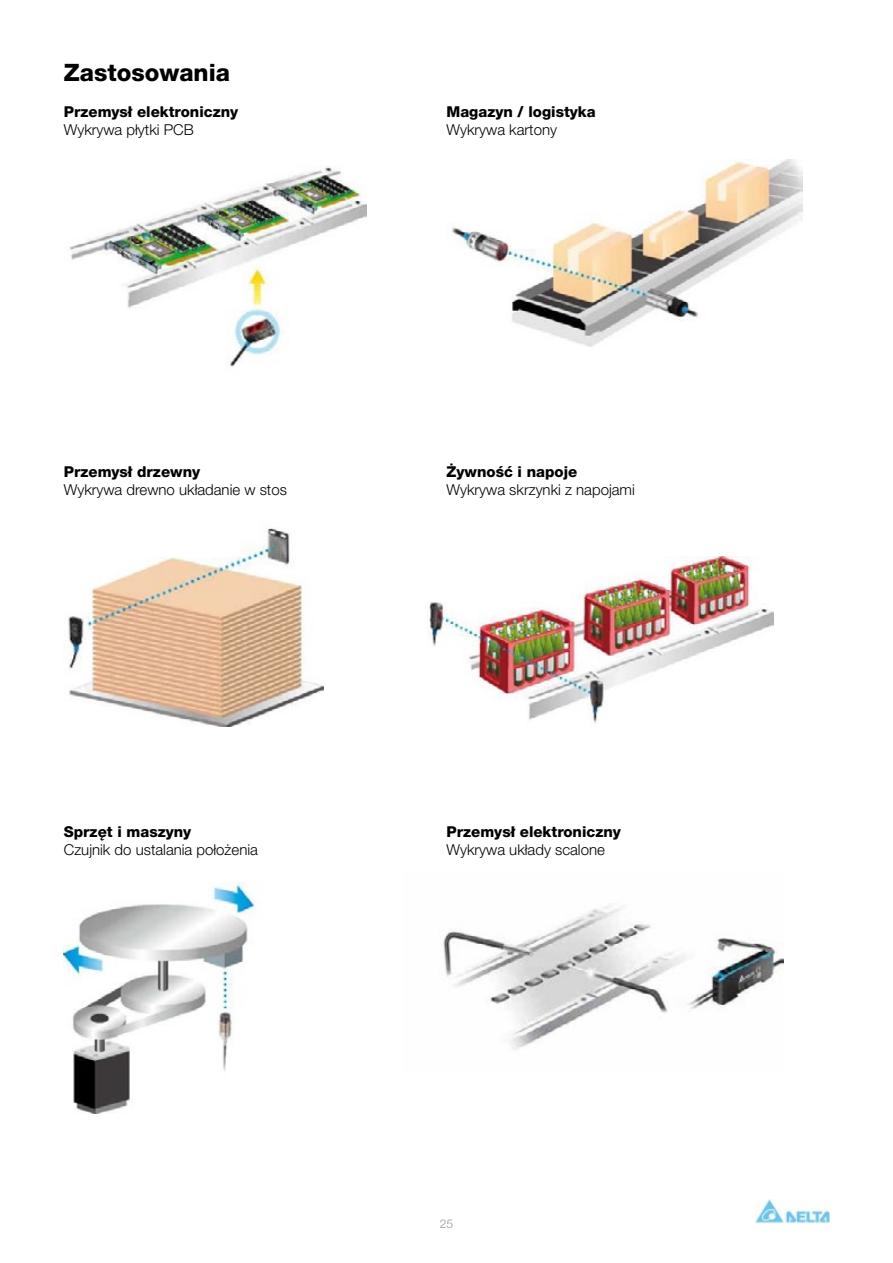
<style>
.page{position:relative;width:893px;height:1263px;background:#fff}
.page>*{position:absolute;margin:0;border:0;box-sizing:border-box;transform-origin:0 0}
.t1{font:800 24px "Helvetica Neue LT Pro";color:#000}
.t2{font:300 15px "Helvetica Neue LT Pro";color:#000}
.t3{font:800 15px "Helvetica Neue LT Pro";color:#000}
.t4{font:300 12px "Helvetica Neue LT Pro";color:#98989c}
</style>
<div class="page">
<img style="left:755px;top:1199px;width:74px;height:24px">
<img style="left:69px;top:167px;width:297px;height:200px">
<img style="left:451px;top:159px;width:351px;height:188px">
<img style="left:68px;top:528px;width:256px;height:198px">
<img style="left:427px;top:557px;width:347px;height:166px">
<img style="left:64px;top:882px;width:192px;height:232px">
<img style="left:443px;top:905px;width:340px;height:145px">
<h1 class="t1" style="left:64px;top:58px;width:168px">Zastosowania</h1>
<p class="t3" style="left:64px;top:103px;width:176px">Przemysł elektroniczny</p>
<p class="t2" style="left:64px;top:120px;width:132px">Wykrywa płytki PCB</p>
<p class="t3" style="left:64px;top:463px;width:138px">Przemysł drzewny</p>
<p class="t2" style="left:64px;top:480px;width:225px">Wykrywa drewno układanie w stos</p>
<p class="t3" style="left:64px;top:823px;width:129px">Sprzęt i maszyny</p>
<p class="t2" style="left:64px;top:840px;width:196px">Czujnik do ustalania położenia</p>
<p class="t3" style="left:446px;top:103px;width:151px">Magazyn / logistyka</p>
<p class="t2" style="left:446px;top:120px;width:112px">Wykrywa kartony</p>
<p class="t3" style="left:446px;top:463px;width:132px">Żywność i napoje</p>
<p class="t2" style="left:446px;top:480px;width:190px">Wykrywa skrzynki z napojami</p>
<p class="t3" style="left:446px;top:823px;width:176px">Przemysł elektroniczny</p>
<p class="t2" style="left:446px;top:840px;width:160px">Wykrywa układy scalone</p>
<p class="t4" style="left:440px;top:1217px;width:15px">25</p>
</div>
